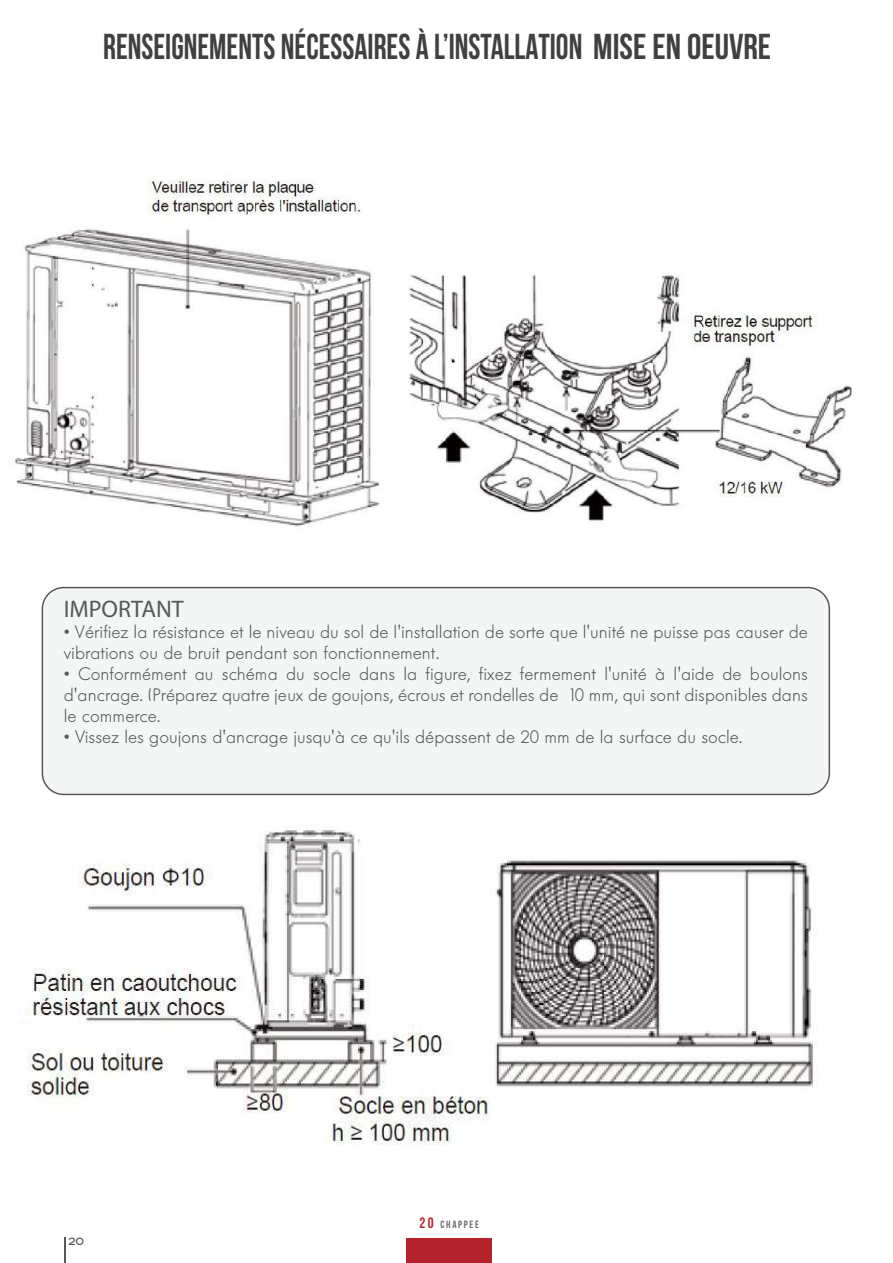
<style>
.page{position:relative;width:893px;height:1263px;background:#fff}
.page>*{position:absolute;margin:0;border:0;box-sizing:border-box;transform-origin:0 0}
.t1{font:700 36px "Bebas Neue";color:#404040;scale:.89 1}
.t2{font:24px "Myriad Pro";color:#57585a}
.t3{font:300 18px/21px "Futura BQ";color:#57585a}
.t4{font:13.5px "Affect";color:#57585a}
.t5{font:700 10.5px "Bebas Neue";letter-spacing:.155em;color:#686c6e}
.s1{font-size:15px;color:#b4232c}
</style>
<div class="page">
<svg style="left:64px;top:1237px;width:1px;height:26px"></svg>
<div style="left:407px;top:1238px;width:85px;height:25px;background:#b4232c"></div>
<img style="left:15px;top:175px;width:838px;height:352px">
<img style="left:27px;top:829px;width:790px;height:316px">
<div style="left:42px;top:588px;width:787px;height:206px;background:#f4f5f5;border-radius:21px"></div>
<div style="left:42px;top:587px;width:788px;height:208px;border:2px solid #57585a;border-radius:21px"></div>
<h1 class="t1" style="left:103px;top:27px;width:752px">RENSEIGNEMENTS NÉCESSAIRES À L’INSTALLATION MISE EN OEUVRE</h1>
<h2 class="t2" style="left:64px;top:594px;width:122px">IMPORTANT</h2>
<p class="t3" style="left:64px;top:621px;width:746px">• Vérifiez la résistance et le niveau du sol de l'installation de sorte que l'unité ne puisse pas causer de vibrations ou de bruit pendant son fonctionnement.</p>
<p class="t3" style="left:64px;top:663px;width:746px;text-align:justify">• Conformément au schéma du socle dans la figure, fixez fermement l'unité à l'aide de boulons d'ancrage. (Préparez quatre jeux de goujons, écrous et rondelles de Φ10 mm, qui sont disponibles dans le commerce.</p>
<p class="t3" style="left:64px;top:726px;width:680px">• Vissez les goujons d'ancrage jusqu'à ce qu'ils dépassent de 20 mm de la surface du socle.</p>
<p class="t4" style="left:68px;top:1231px;width:18px">20</p>
<p class="t5" style="left:419px;top:1219px;width:61px"><span class="s1">20</span> CHAPPEE</p>
</div>
